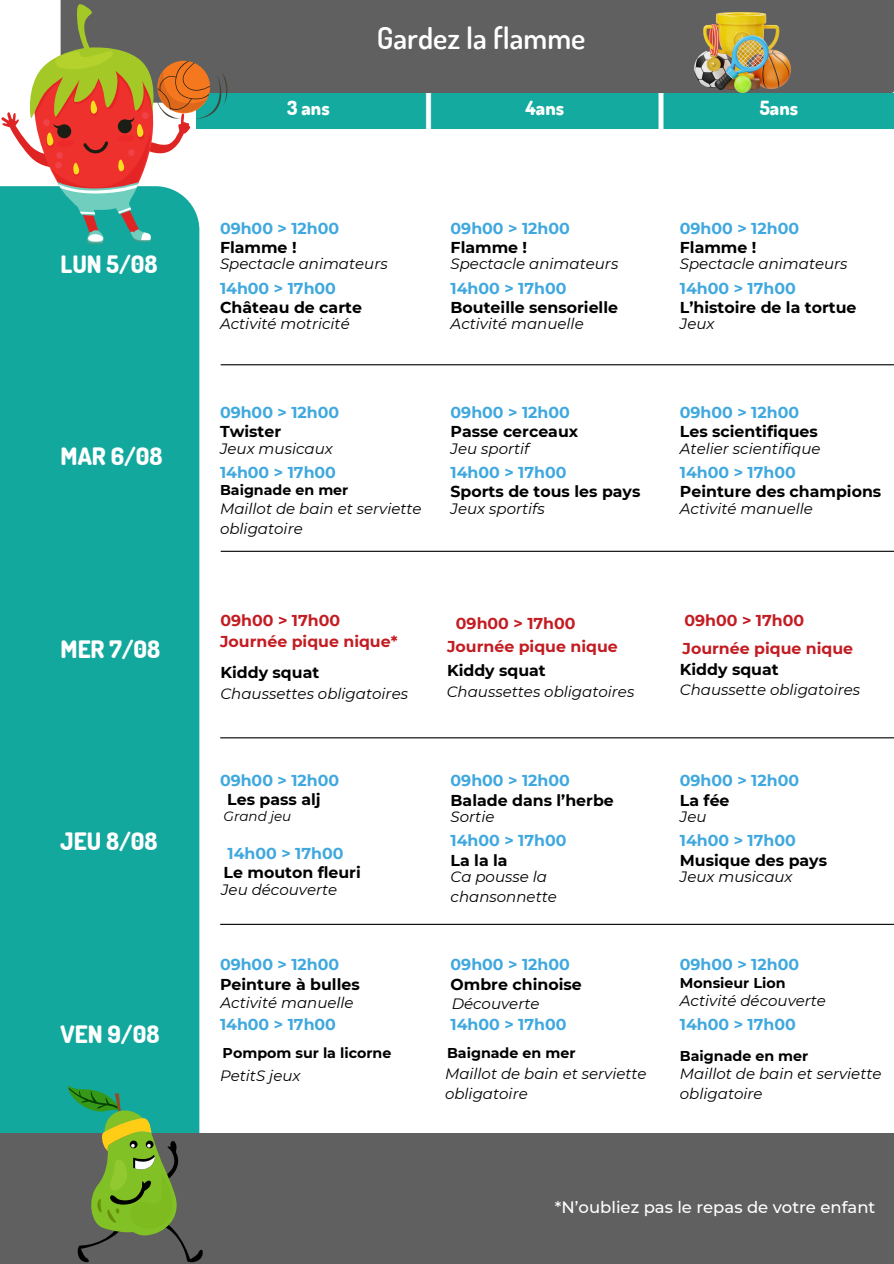
<style>
.page{position:relative;width:894px;height:1264px;background:#fff}
.page>*{position:absolute;margin:0;border:0;box-sizing:border-box;transform-origin:0 0}
.t1{font:600 30px "Dosis";color:#fff}
.t2{font:800 24px "Dosis";color:#fff}
.t3{font:800 19.5px "Dosis";color:#fff}
.t4{font:500 16.5px "Montserrat";color:#fff}
.t5{font:700 15.75px "Montserrat";color:#000}
.t6{font:700 15.75px "Montserrat";color:#3fa8de}
.t7{font:700 15.75px "Montserrat";color:#c31c22}
.t8{font:italic 15px/20.2px "Montserrat";color:#000}
.t9{font:700 14.25px "Montserrat";color:#000}
.t10{font:italic 13.5px "Montserrat";color:#000}
</style>
<div class="page">
<div style="left:61px;top:0;width:832px;height:103px;background:#606060"></div>
<div style="left:227px;top:94px;width:666px;height:35px;background:#14aa9f"></div>
<div style="left:0;top:244px;width:199px;height:888px;background:#13a89e"></div>
<div style="left:0;top:1132px;width:893px;height:131px;background:#606060"></div>
<hr style="left:221px;top:364px;width:672px;height:1px;background:#000">
<hr style="left:221px;top:550px;width:672px;height:2px;background:#000">
<hr style="left:220px;top:737px;width:673px;height:1px;background:#000">
<hr style="left:220px;top:923px;width:673px;height:1px;background:#000">
<svg style="left:0;top:2px;width:227px;height:242px"></svg>
<svg style="left:68px;top:1085px;width:135px;height:177px"></svg>
<img style="left:694px;top:13px;width:96px;height:79px">
<p class="t1" style="left:376px;top:18px;width:210px">Gardez la flamme</p>
<h6 class="t3" style="left:287px;top:95px;width:44px">3 ans</h6>
<h6 class="t3" style="left:525px;top:95px;width:40px">4ans</h6>
<h6 class="t3" style="left:759px;top:95px;width:40px">5ans</h6>
<h2 class="t6" style="left:220px;top:218px;width:121px">09h00 &gt; 12h00</h2>
<h2 class="t6" style="left:450px;top:218px;width:121px">09h00 &gt; 12h00</h2>
<h2 class="t6" style="left:679px;top:218px;width:121px">09h00 &gt; 12h00</h2>
<p class="t2" style="left:61px;top:248px;width:99px">LUN 5/08</p>
<h4 class="t5" style="left:220px;top:238px;width:78px">Flamme !</h4>
<h4 class="t5" style="left:450px;top:238px;width:78px">Flamme !</h4>
<h4 class="t5" style="left:679px;top:238px;width:78px">Flamme !</h4>
<h4 class="t8" style="left:220px;top:254px;width:169px">Spectacle animateurs</h4>
<h4 class="t8" style="left:450px;top:254px;width:169px">Spectacle animateurs</h4>
<h4 class="t8" style="left:679px;top:254px;width:169px">Spectacle animateurs</h4>
<h4 class="t6" style="left:220px;top:278px;width:117px">14h00 &gt; 17h00</h4>
<h4 class="t6" style="left:450px;top:278px;width:117px">14h00 &gt; 17h00</h4>
<h4 class="t6" style="left:679px;top:278px;width:117px">14h00 &gt; 17h00</h4>
<h5 class="t5" style="left:220px;top:298px;width:143px">Château de carte</h5>
<h5 class="t5" style="left:450px;top:298px;width:169px">Bouteille sensorielle</h5>
<h5 class="t5" style="left:679px;top:298px;width:178px">L’histoire de la tortue</h5>
<h4 class="t8" style="left:220px;top:314px;width:131px">Activité motricité</h4>
<h4 class="t8" style="left:450px;top:314px;width:135px">Activité manuelle</h4>
<h4 class="t8" style="left:679px;top:314px;width:36px">Jeux</h4>
<h5 class="t6" style="left:220px;top:402px;width:121px">09h00 &gt; 12h00</h5>
<h5 class="t6" style="left:450px;top:402px;width:121px">09h00 &gt; 12h00</h5>
<h5 class="t6" style="left:679px;top:402px;width:121px">09h00 &gt; 12h00</h5>
<h3 class="t2" style="left:61px;top:440px;width:104px">MAR 6/08</h3>
<h4 class="t5" style="left:220px;top:422px;width:63px">Twister</h4>
<h4 class="t5" style="left:450px;top:422px;width:129px">Passe cerceaux</h4>
<h4 class="t5" style="left:679px;top:422px;width:139px">Les scientifiques</h4>
<h4 class="t8" style="left:220px;top:438px;width:114px">Jeux musicaux</h4>
<h4 class="t8" style="left:450px;top:438px;width:80px">Jeu sportif</h4>
<h4 class="t8" style="left:679px;top:438px;width:142px">Atelier scientifique</h4>
<h4 class="t6" style="left:220px;top:462px;width:117px">14h00 &gt; 17h00</h4>
<h4 class="t6" style="left:450px;top:462px;width:117px">14h00 &gt; 17h00</h4>
<h4 class="t6" style="left:679px;top:462px;width:117px">14h00 &gt; 17h00</h4>
<h5 class="t9" style="left:220px;top:481px;width:130px">Baignade en mer</h5>
<h5 class="t5" style="left:450px;top:482px;width:191px">Sports de tous les pays</h5>
<h5 class="t5" style="left:679px;top:482px;width:203px">Peinture des champions</h5>
<h6 class="t8" style="left:220px;top:498px;width:203px">Maillot de bain et serviette obligatoire</h6>
<h4 class="t8" style="left:450px;top:498px;width:96px">Jeux sportifs</h4>
<h4 class="t8" style="left:679px;top:498px;width:135px">Activité manuelle</h4>
<h3 class="t2" style="left:61px;top:633px;width:101px">MER 7/08</h3>
<h5 class="t7" style="left:220px;top:610px;width:121px">09h00 &gt; 17h00</h5>
<h5 class="t7" style="left:456px;top:614px;width:121px">09h00 &gt; 17h00</h5>
<h5 class="t7" style="left:684px;top:610px;width:121px">09h00 &gt; 17h00</h5>
<h4 class="t7" style="left:220px;top:632px;width:179px">Journée pique nique*</h4>
<h4 class="t7" style="left:447px;top:636px;width:172px">Journée pique nique</h4>
<h4 class="t7" style="left:682px;top:638px;width:172px">Journée pique nique</h4>
<h4 class="t8" style="left:220px;top:684px;width:189px">Chaussettes obligatoires</h4>
<h4 class="t8" style="left:446px;top:681px;width:189px">Chaussettes obligatoires</h4>
<h4 class="t8" style="left:679px;top:679px;width:182px">Chaussette obligatoires</h4>
<h5 class="t5" style="left:220px;top:662px;width:100px">Kiddy squat</h5>
<h5 class="t5" style="left:447px;top:660px;width:100px">Kiddy squat</h5>
<h5 class="t5" style="left:679px;top:660px;width:100px">Kiddy squat</h5>
<h4 class="t6" style="left:220px;top:770px;width:121px">09h00 &gt; 12h00</h4>
<h4 class="t6" style="left:450px;top:770px;width:121px">09h00 &gt; 12h00</h4>
<h4 class="t6" style="left:679px;top:770px;width:121px">09h00 &gt; 12h00</h4>
<h4 class="t5" style="left:227px;top:789px;width:95px">Les pass alj</h4>
<h4 class="t5" style="left:450px;top:790px;width:165px">Balade dans l’herbe</h4>
<h4 class="t5" style="left:679px;top:790px;width:51px">La fée</h4>
<h5 class="t10" style="left:223px;top:808px;width:69px">Grand jeu</h5>
<h5 class="t8" style="left:450px;top:806px;width:45px">Sortie</h5>
<p class="t8" style="left:679px;top:806px;width:28px">Jeu</p>
<h3 class="t2" style="left:61px;top:825px;width:99px">JEU 8/08</h3>
<h5 class="t6" style="left:227px;top:843px;width:117px">14h00 &gt; 17h00</h5>
<h4 class="t5" style="left:223px;top:862px;width:139px">Le mouton fleuri</h4>
<h4 class="t8" style="left:221px;top:879px;width:118px">Jeu découverte</h4>
<h5 class="t6" style="left:450px;top:830px;width:117px">14h00 &gt; 17h00</h5>
<h5 class="t6" style="left:679px;top:830px;width:117px">14h00 &gt; 17h00</h5>
<h4 class="t5" style="left:450px;top:850px;width:59px">La la la</h4>
<h4 class="t5" style="left:679px;top:850px;width:149px">Musique des pays</h4>
<h4 class="t8" style="left:450px;top:866px;width:108px">Ca pousse la chansonnette</h4>
<h4 class="t8" style="left:679px;top:866px;width:114px">Jeux musicaux</h4>
<h4 class="t6" style="left:220px;top:954px;width:121px">09h00 &gt; 12h00</h4>
<h4 class="t6" style="left:450px;top:954px;width:121px">09h00 &gt; 12h00</h4>
<h4 class="t6" style="left:679px;top:954px;width:121px">09h00 &gt; 12h00</h4>
<h4 class="t5" style="left:220px;top:974px;width:141px">Peinture à bulles</h4>
<h4 class="t5" style="left:450px;top:974px;width:133px">Ombre chinoise</h4>
<h4 class="t9" style="left:679px;top:973px;width:107px">Monsieur Lion</h4>
<h5 class="t8" style="left:220px;top:992px;width:135px">Activité manuelle</h5>
<h5 class="t8" style="left:451px;top:993px;width:89px">Découverte</h5>
<h5 class="t8" style="left:679px;top:990px;width:148px">Activité découverte</h5>
<h2 class="t2" style="left:61px;top:1018px;width:100px">VEN 9/08</h2>
<h5 class="t6" style="left:220px;top:1014px;width:117px">14h00 &gt; 17h00</h5>
<h5 class="t6" style="left:450px;top:1014px;width:117px">14h00 &gt; 17h00</h5>
<h5 class="t6" style="left:679px;top:1014px;width:117px">14h00 &gt; 17h00</h5>
<h4 class="t9" style="left:222px;top:1044px;width:170px">Pompom sur la licorne</h4>
<h4 class="t9" style="left:447px;top:1044px;width:130px">Baignade en mer</h4>
<h6 class="t9" style="left:679px;top:1047px;width:130px">Baignade en mer</h6>
<h4 class="t8" style="left:220px;top:1065px;width:82px">PetitS jeux</h4>
<h4 class="t8" style="left:445px;top:1063px;width:203px">Maillot de bain et serviette obligatoire</h4>
<h4 class="t8" style="left:679px;top:1063px;width:203px">Maillot de bain et serviette obligatoire</h4>
<h2 class="t4" style="left:554px;top:1196px;width:322px">*N’oubliez pas le repas de votre enfant</h2>
</div>
